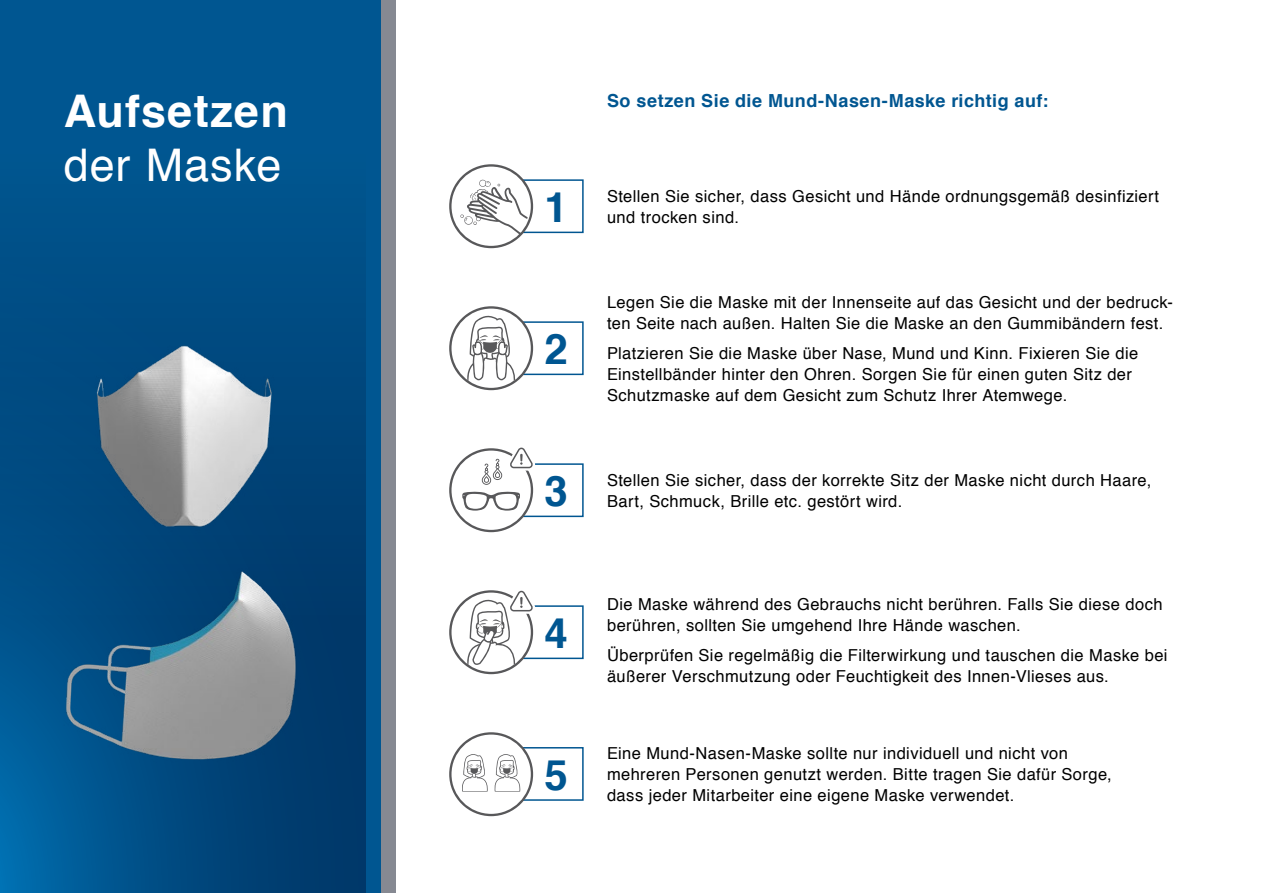
<style>
.page{position:relative;width:1263px;height:893px;background:#fff}
.page>*{position:absolute;margin:0;border:0;box-sizing:border-box;transform-origin:0 0}
.t1{font:700 45px "Helvetica";letter-spacing:.025em;color:#fff}
.t2{font:45px "Helvetica";letter-spacing:.02em;color:#fff}
.t3{font:700 42px "Helvetica";color:#005691}
.t4{font:700 18px "Helvetica";letter-spacing:.025em;color:#005691}
.t5{font:16.5px/21px "Helvetica";letter-spacing:.025em;color:#000}
</style>
<div class="page">
<div style="left:496px;top:179px;width:88px;height:54px;border:2px solid #005691"></div>
<div style="left:496px;top:321px;width:88px;height:54px;border:2px solid #005691"></div>
<div style="left:496px;top:463px;width:88px;height:54px;border:2px solid #005691"></div>
<div style="left:496px;top:605px;width:88px;height:54px;border:2px solid #005691"></div>
<div style="left:496px;top:747px;width:88px;height:54px;border:2px solid #005691"></div>
<div style="left:0;top:0;width:381px;height:893px;background:#005691"></div>
<svg style="left:0;top:264px;width:366px;height:629px;fill:#004d84"></svg>
<div style="left:381px;top:0;width:15px;height:893px;background:#868992"></div>
<svg style="left:449px;top:164px;width:84px;height:84px"></svg>
<svg style="left:449px;top:306px;width:84px;height:84px"></svg>
<svg style="left:449px;top:447px;width:86px;height:85px"></svg>
<svg style="left:449px;top:590px;width:86px;height:84px"></svg>
<svg style="left:449px;top:732px;width:84px;height:84px"></svg>
<img style="left:0;top:546px;width:366px;height:248px">
<img style="left:17px;top:296px;width:334px;height:308px">
<h1 class="t1" style="left:64px;top:75px;width:226px">Aufsetzen</h1>
<h1 class="t2" style="left:64px;top:131px;width:219px">der Maske</h1>
<h2 class="t3" style="left:544px;top:173px;width:25px">1</h2>
<h2 class="t3" style="left:544px;top:315px;width:25px">2</h2>
<h2 class="t3" style="left:544px;top:457px;width:25px">3</h2>
<h2 class="t3" style="left:544px;top:599px;width:25px">4</h2>
<h2 class="t3" style="left:544px;top:741px;width:25px">5</h2>
<p class="t4" style="left:607px;top:86px;width:443px">So setzen Sie die Mund-Nasen-Maske richtig auf:</p>
<p class="t5" style="left:607px;top:186px;width:553px">Stellen Sie sicher, dass Gesicht und Hände ordnungsgemäß desinfiziert und trocken sind.</p>
<p class="t5" style="left:607px;top:292px;width:568px">Legen Sie die Maske mit der Innenseite auf das Gesicht und der bedruck&shy;ten Seite nach außen. Halten Sie die Maske an den Gummibändern fest.</p>
<p class="t5" style="left:607px;top:343px;width:533px">Platzieren Sie die Maske über Nase, Mund und Kinn. Fixieren Sie die<br>Einstellbänder hinter den Ohren. Sorgen Sie für einen guten Sitz der<br>Schutzmaske auf dem Gesicht zum Schutz Ihrer Atemwege.</p>
<p class="t5" style="left:607px;top:470px;width:546px">Stellen Sie sicher, dass der korrekte Sitz der Maske nicht durch Haare,<br>Bart, Schmuck, Brille etc. gestört wird.</p>
<p class="t5" style="left:607px;top:595px;width:557px">Die Maske während des Gebrauchs nicht berühren. Falls Sie diese doch berühren, sollten Sie umgehend Ihre Hände waschen.</p>
<p class="t5" style="left:607px;top:645px;width:562px">Überprüfen Sie regelmäßig die Filterwirkung und tauschen die Maske bei äußerer Verschmutzung oder Feuchtigkeit des Innen-Vlieses aus.</p>
<p class="t5" style="left:607px;top:744px;width:506px">Eine Mund-Nasen-Maske sollte nur individuell und nicht von mehreren Personen genutzt werden. Bitte tragen Sie dafür Sorge, dass jeder Mitarbeiter eine eigene Maske verwendet.</p>
</div>
